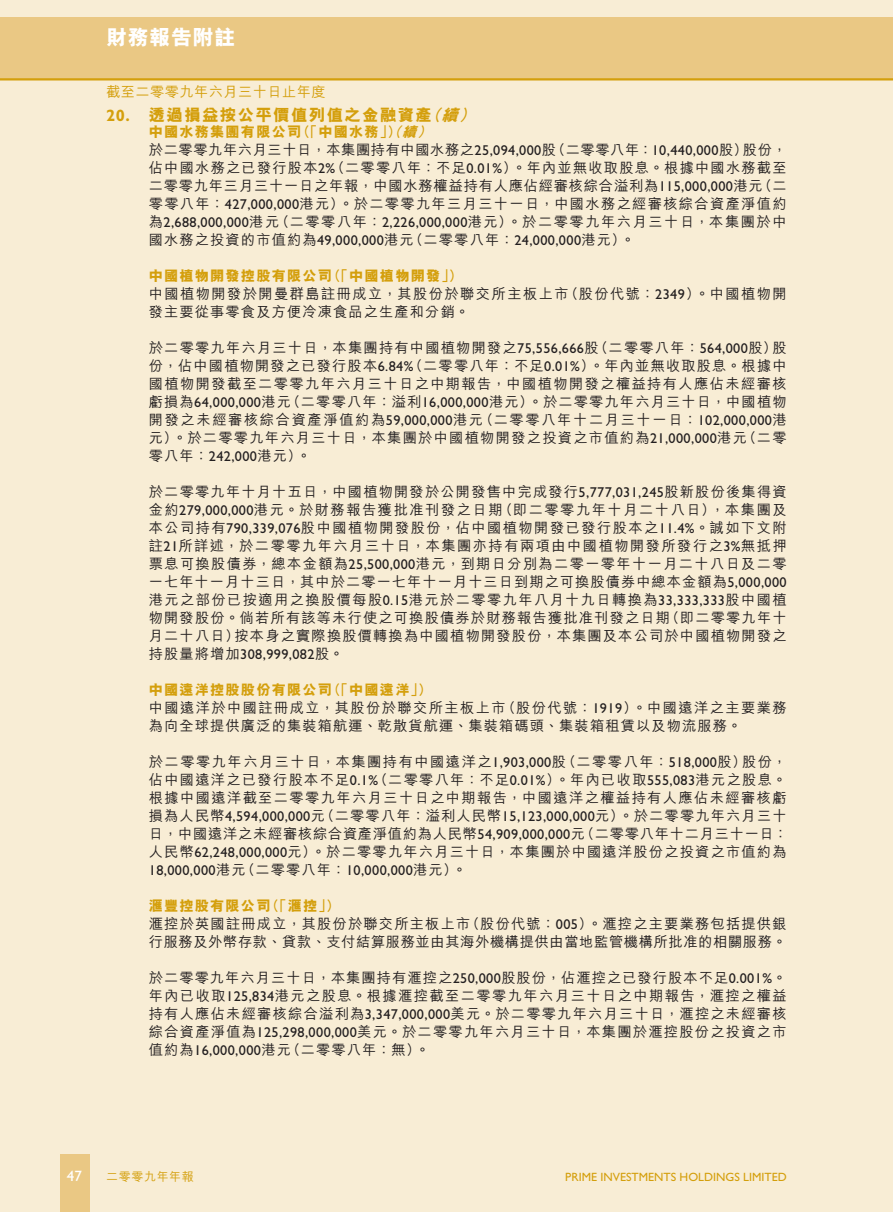
<style>
.page{position:relative;width:893px;height:1212px;background:#f8edd5}
.page>*{position:absolute;margin:0;border:0;box-sizing:border-box;transform-origin:0 0}
.t1{font:21px "M Hei HK Xbold B5 pc H";letter-spacing:.03em;color:#fff}
.t2{font:16.5px "M Hei HK Xbold B5 pc H";letter-spacing:.08em;color:#d49f0c}
.t3{font:15px "Gill Sans Std";color:#fff}
.t4{font:14.25px/18px "M Hei HK Medium B5 pc H";letter-spacing:.085em;color:#231f20;text-align:justify}
.t5{font:14.25px/18px "M Hei HK Medium B5 pc H";letter-spacing:.045em;color:#231f20}
.t6{font:14.25px "M Hei HK Xbold B5 pc H";letter-spacing:.08em;color:#d49f0c}
.t7{font:14.25px "Gill Sans Std";letter-spacing:.03em;color:#231f20}
.t8{font:14.25px "M Hei HK Medium B5 pc H";letter-spacing:.03em;color:#d49f0c}
.t9{font:12px "Gill Sans Std";color:#d49f0c}
.t10{font:12px "M Hei HK Medium B5 pc H";letter-spacing:.05em;color:#d49f0c}
.s1{font-family:"Gill Sans Std";font-weight:700}
.s2{font-style:italic}
.s3{font-family:"Gill Sans Std"}
.s4{font-family:"M Hei HK Medium B5 pc H"}
</style>
<div class="page">
<div style="left:60px;top:1154px;width:30px;height:58px;background:#eac884"></div>
<div style="left:0;top:18px;width:893px;height:62px;background:#eac884"></div>
<hr style="left:0;top:78px;width:893px;height:2px;background:#d49f0c">
<h1 class="t1" style="left:106px;top:29px;width:131px">財務報告附註</h1>
<p class="t8" style="left:106px;top:86px;width:221px">截至二零零九年六月三十日止年度</p>
<p class="t2" style="left:106px;top:109px;width:375px"><span class="s1">20.</span> 透過損益按公平價值列值之金融資產<span class="s2">（續）</span></p>
<p class="t6" style="left:149px;top:126px;width:288px">中國水務集團有限公司（「中國水務」）<span class="s2">（續）</span></p>
<p class="t4" style="left:149px;top:143px;width:639px">於二零零九年六月三十日，本集團持有中國水務之<span class="s3">25,094,000</span>股（二零零八年：<span class="s3">10,440,000</span>股）股份，佔中國水務之已發行股本<span class="s3">2%</span>（二零零八年：不足<span class="s3">0.01%</span>）。年內並無收取股息。根據中國水務截至二零零九年三月三十一日之年報，中國水務權益持有人應佔經審核綜合溢利為<span class="s3">115,000,000</span>港元（二零零八年：<span class="s3">427,000,000</span>港元）。於二零零九年三月三十一日，中國水務之經審核綜合資產淨值約為<span class="s3">2,688,000,000</span>港元（二零零八年：<span class="s3">2,226,000,000</span>港元）。於二零零九年六月三十日，本集團於中國水務之投資的市值約為<span class="s3">49,000,000</span>港元（二零零八年：<span class="s3">24,000,000</span>港元）。</p>
<p class="t6" style="left:149px;top:270px;width:315px">中國植物開發控股有限公司（「中國植物開發」）</p>
<p class="t4" style="left:149px;top:287px;width:639px">中國植物開發於開曼群島註冊成立，其股份於聯交所主板上市（股份代號：<span class="s3">2349</span>）。中國植物開發主要從事零食及方便冷凍食品之生產和分銷。</p>
<p class="t4" style="left:149px;top:341px;width:639px">於二零零九年六月三十日，本集團持有中國植物開發之<span class="s3">75,556,666</span>股（二零零八年：<span class="s3">564,000</span>股）股份，佔中國植物開發之已發行股本<span class="s3">6.84%</span>（二零零八年：不足<span class="s3">0.01%</span>）。年內並無收取股息。根據中國植物開發截至二零零九年六月三十日之中期報告，中國植物開發之權益持有人應佔未經審核虧損為<span class="s3">64,000,000</span>港元（二零零八年：溢利<span class="s3">16,000,000</span>港元）。於二零零九年六月三十日，中國植物開發之未經審核綜合資產淨值約為<span class="s3">59,000,000</span>港元（二零零八年十二月三十一日：<span class="s3">102,000,000</span>港元）。於二零零九年六月三十日，本集團於中國植物開發之投資之市值約為<span class="s3">21,000,000</span>港元（二零零八年：<span class="s3">242,000</span>港元）。</p>
<p class="t4" style="left:149px;top:485px;width:639px">於二零零九年十月十五日，中國植物開發於公開發售中完成發行<span class="s3">5,777,031,245</span>股新股份後集得資金約<span class="s3">279,000,000</span>港元。於財務報告獲批准刊發之日期（即二零零九年十月二十八日），本集團及本公司持有<span class="s3">790,339,076</span>股中國植物開發股份，佔中國植物開發已發行股本之<span class="s3">11.4%</span>。誠如下文附註<span class="s3">21</span>所詳述，於二零零九年六月三十日，本集團亦持有兩項由中國植物開發所發行之<span class="s3">3%</span>無抵押票息可換股債券，總本金額為<span class="s3">25,500,000</span>港元，到期日分別為二零一零年十一月二十八日及二零一七年十一月十三日，其中於二零一七年十一月十三日到期之可換股債券中總本金額為<span class="s3">5,000,000</span>港元之部份已按適用之換股價每股<span class="s3">0.15</span>港元於二零零九年八月十九日轉換為<span class="s3">33,333,333</span>股中國植物開發股份。倘若所有該等未行使之可換股債券於財務報告獲批准刊發之日期（即二零零九年十月二十八日）按本身之實際換股價轉換為中國植物開發股份，本集團及本公司於中國植物開發之</p>
<p class="t7" style="left:149px;top:649px;width:197px"><span class="s4">持股量將增加</span>308,999,082<span class="s4">股。</span></p>
<p class="t6" style="left:149px;top:684px;width:284px">中國遠洋控股股份有限公司（「中國遠洋」）</p>
<p class="t4" style="left:149px;top:701px;width:639px">中國遠洋於中國註冊成立，其股份於聯交所主板上市（股份代號：<span class="s3">1919</span>）。中國遠洋之主要業務為向全球提供廣泛的集裝箱航運、乾散貨航運、集裝箱碼頭、集裝箱租賃以及物流服務。</p>
<p class="t4" style="left:149px;top:755px;width:640px">於二零零九年六月三十日，本集團持有中國遠洋之<span class="s3">1,903,000</span>股（二零零八年：<span class="s3">518,000</span>股）股份，佔中國遠洋之已發行股本不足<span class="s3">0.1%</span>（二零零八年：不足<span class="s3">0.01%</span>）。年內已收取<span class="s3">555,083</span>港元之股息。根據中國遠洋截至二零零九年六月三十日之中期報告，中國遠洋之權益持有人應佔未經審核虧損為人民幣<span class="s3">4,594,000,000</span>元（二零零八年：溢利人民幣<span class="s3">15,123,000,000</span>元）。於二零零九年六月三十日，中國遠洋之未經審核綜合資產淨值約為人民幣<span class="s3">54,909,000,000</span>元（二零零八年十二月三十一日：人民幣<span class="s3">62,248,000,000</span>元）。於二零零九年六月三十日，本集團於中國遠洋股份之投資之市值約為</p>
<p class="t7" style="left:149px;top:865px;width:319px">18,000,000<span class="s4">港元（二零零八年：</span>10,000,000<span class="s4">港元）。</span></p>
<p class="t6" style="left:149px;top:900px;width:192px">滙豐控股有限公司（「滙控」）</p>
<p class="t5" style="left:149px;top:917px;width:639px">滙控於英國註冊成立，其股份於聯交所主板上市（股份代號：<span class="s3">005</span>）。滙控之主要業務包括提供銀行服務及外幣存款、貸款、支付結算服務並由其海外機構提供由當地監管機構所批准的相關服務。</p>
<p class="t4" style="left:149px;top:971px;width:639px">於二零零九年六月三十日，本集團持有滙控之<span class="s3">250,000</span>股股份，佔滙控之已發行股本不足<span class="s3">0.001%</span>。年內已收取<span class="s3">125,834</span>港元之股息。根據滙控截至二零零九年六月三十日之中期報告，滙控之權益持有人應佔未經審核綜合溢利為<span class="s3">3,347,000,000</span>美元。於二零零九年六月三十日，滙控之未經審核綜合資產淨值為<span class="s3">125,298,000,000</span>美元。於二零零九年六月三十日，本集團於滙控股份之投資之市值約為<span class="s3">16,000,000</span>港元（二零零八年：無）。</p>
<p class="t3" style="left:67px;top:1170px;width:16px">47</p>
<p class="t10" style="left:106px;top:1172px;width:89px">二零零九年年報</p>
<p class="t9" style="left:565px;top:1172px;width:223px">PRIME INVESTMENTS HOLDINGS LIMITED</p>
</div>
